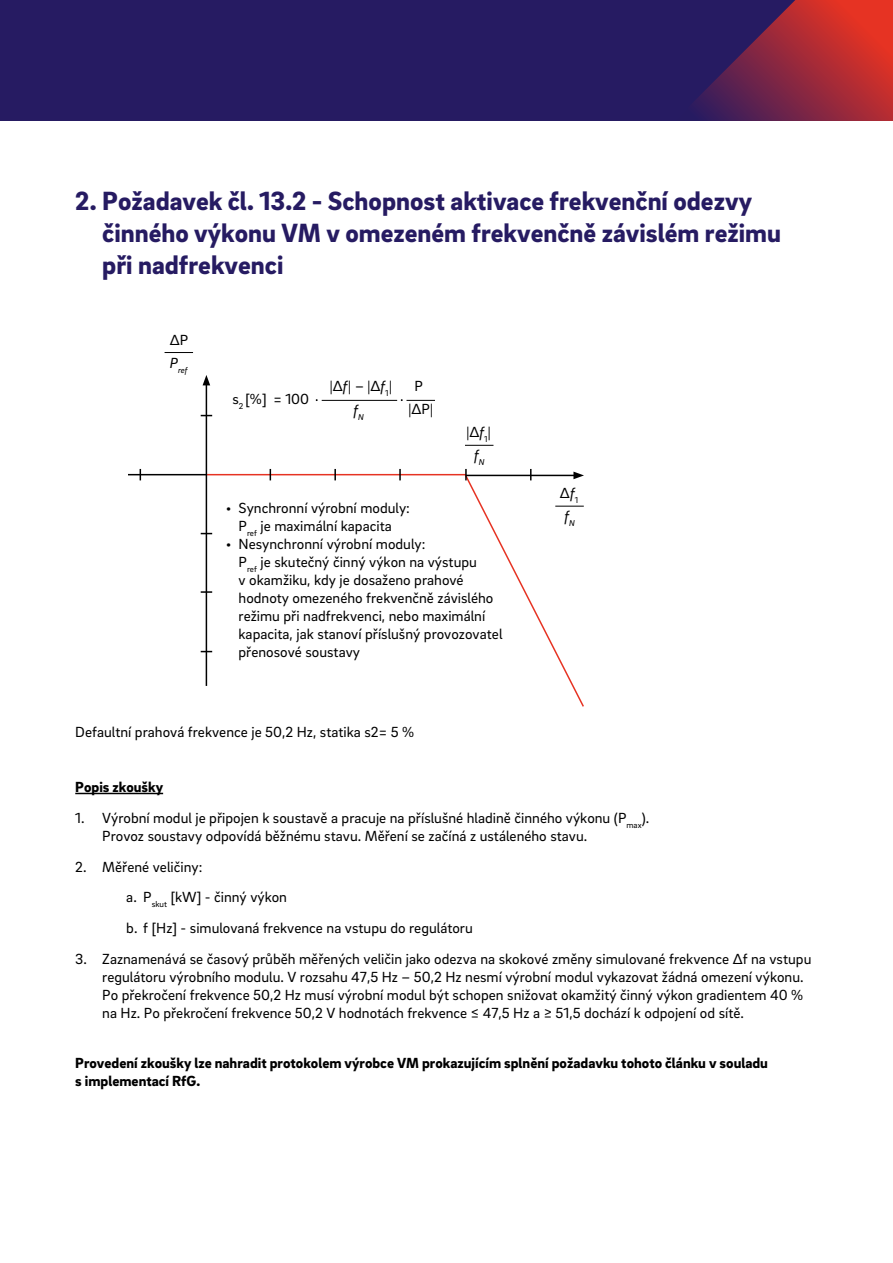
<style>
.page{position:relative;width:893px;height:1263px;background:#fff}
.page>*{position:absolute;margin:0;border:0;box-sizing:border-box;transform-origin:0 0}
.t1{font:900 27px/32.4px "EON Brix Sans";color:#261b62}
.t2{font:15px/18px "EON Brix Sans";color:#000}
.t3{font:900 15px/18px "EON Brix Sans";color:#000}
.t4{font:italic 15px "EON Brix Sans";color:#000}
.t5{font:italic 8.7px "EON Brix Sans";color:#000}
.s1{font-style:normal}
.s2{font-style:italic}
</style>
<div class="page">
<div style="left:0;top:0;width:892px;height:121px;background:#261b62"></div>
<svg style="left:694px;top:0;width:198px;height:121px"></svg>
<hr style="left:75px;top:793px;width:88px;height:1px;background:#000">
<hr style="left:206px;top:474px;width:260px;height:1px;background:#e63323">
<svg style="left:165px;top:352px;width:28px;height:1px"></svg>
<hr style="left:322px;top:400px;width:75px;height:1px;background:#000">
<svg style="left:401px;top:399px;width:34px;height:2px"></svg>
<svg style="left:465px;top:445px;width:28px;height:1px"></svg>
<hr style="left:128px;top:474px;width:78px;height:1px;background:#000">
<hr style="left:206px;top:383px;width:1px;height:303px;background:#000">
<svg style="left:203px;top:375px;width:7px;height:10px"></svg>
<svg style="left:201px;top:591px;width:11px;height:2px"></svg>
<svg style="left:334px;top:469px;width:2px;height:11px"></svg>
<svg style="left:399px;top:469px;width:2px;height:11px"></svg>
<svg style="left:463px;top:469px;width:121px;height:238px"></svg>
<h1 class="t1" style="left:102px;top:183px;width:680px;text-indent:-27px">2. Požadavek čl. 13.2 - Schopnost aktivace frekvenční odezvy činného výkonu VM v omezeném frekvenčně závislém režimu při nadfrekvenci</h1>
<p class="t2" style="left:170px;top:330px;width:20px">ΔP</p>
<p class="t5" style="left:170px;top:364px;width:19px"><sup>P</sup>ref</p>
<p class="t2" style="left:232px;top:390px;width:78px">s<sub>2</sub> [%] = 100</p>
<p class="t4" style="left:330px;top:377px;width:64px"><span class="s1">|Δ</span>f| – <span class="s1">|Δ</span>f<sub>1</sub>|</p>
<p class="t4" style="left:353px;top:400px;width:12px">f<sub>N</sub></p>
<p class="t2" style="left:414px;top:377px;width:10px">P</p>
<p class="t2" style="left:408px;top:399px;width:27px">|ΔP<span class="s2">|</span></p>
<p class="t2" style="left:466px;top:422px;width:26px">|Δ<span class="s2">f</span><sub>1</sub><span class="s2">|</span></p>
<p class="t4" style="left:474px;top:445px;width:12px">f<sub>N</sub></p>
<p class="t2" style="left:226px;top:499px;width:186px;text-align:center">• Synchronní výrobní moduly:<br>P<sub>ref</sub> je maximální kapacita</p>
<p class="t2" style="left:239px;top:535px;width:265px;text-indent:-13px">• Nesynchronní výrobní moduly:<br>P<sub>ref</sub> je skutečný činný výkon na výstupu<br>v okamžiku, kdy je dosaženo prahové hodnoty omezeného frekvenčně závislého režimu při nadfrekvenci, nebo maximální kapacita, jak stanoví příslušný provozovatel přenosové soustavy</p>
<p class="t2" style="left:75px;top:722px;width:340px">Defaultní prahová frekvence je 50,2 Hz, statika s2= 5 %</p>
<p class="t2" style="left:560px;top:483px;width:20px">Δ<span class="s2">f</span><sub>1</sub></p>
<p class="t4" style="left:564px;top:506px;width:12px">f<sub>N</sub></p>
<p class="t3" style="left:75px;top:777px;width:89px">Popis zkoušky</p>
<p class="t2" style="left:102px;top:808px;width:548px;text-indent:-27px">1. Výrobní modul je připojen k soustavě a pracuje na příslušné hladině činného výkonu (P<sub>max</sub>).<br>Provoz soustavy odpovídá běžnému stavu. Měření se začíná z ustáleného stavu.</p>
<p class="t2" style="left:126px;top:850px;width:348px;line-height:30.8px;text-indent:-51px">2. Měřené veličiny:<br>a. P<sub>skut</sub> [kW] - činný výkon<br>b. f [Hz] - simulovaná frekvence na vstupu do regulátoru</p>
<p class="t2" style="left:102px;top:949px;width:711px;text-indent:-27px">3. Zaznamenává se časový průběh měřených veličin jako odezva na skokové změny simulované frekvence Δf na vstupu regulátoru výrobního modulu. V rozsahu 47,5 Hz – 50,2 Hz nesmí výrobní modul vykazovat žádná omezení výkonu.<br>Po překročení frekvence 50,2 Hz musí výrobní modul být schopen snižovat okamžitý činný výkon gradientem 40 % na Hz. Po překročení frekvence 50,2 V hodnotách frekvence ≤ 47,5 Hz a ≥ 51,5 dochází k odpojení od sítě.</p>
<p class="t3" style="left:75px;top:1053px;width:694px">Provedení zkoušky lze nahradit protokolem výrobce VM prokazujícím splnění požadavku tohoto článku v souladu s implementací RfG.</p>
</div>
